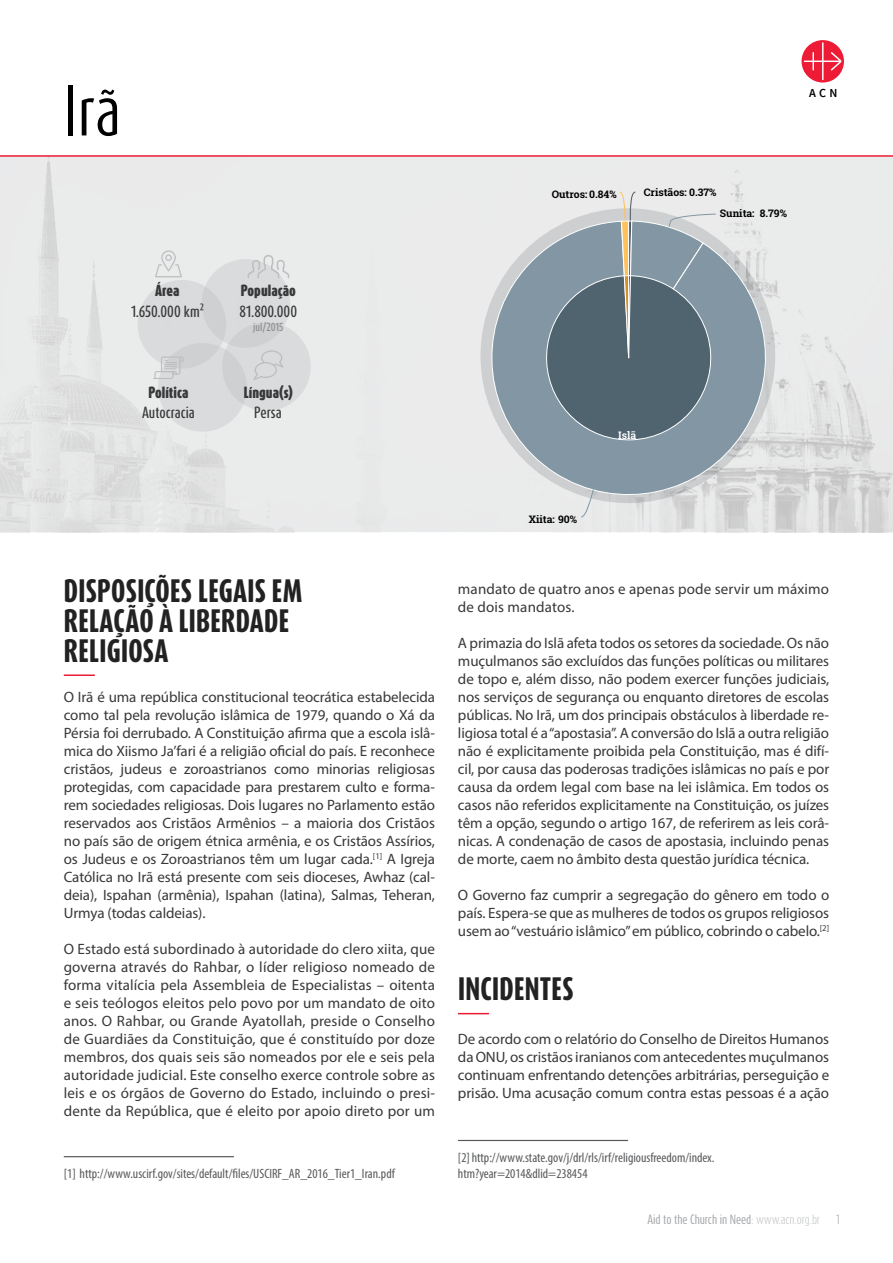
<style>
.page{position:relative;width:893px;height:1263px;background:#fff}
.page>*{position:absolute;margin:0;border:0;box-sizing:border-box;transform-origin:0 0}
.t1{font:60px "Dax Compact OT";color:#000}
.t2{font:800 27px/30px "Dax Compact OT";letter-spacing:.01em;color:#222223}
.t3{font:15px/18px "Myriad Pro";letter-spacing:-.005em;color:#383839;text-align:justify}
.t4{font:condensed 13.5px/16.2px "Myriad Pro";color:#58595b}
.t5{font:500 13.5px "Dax Compact OT";color:#383839}
.t6{font:900 13.5px "Dax Compact OT";letter-spacing:.005em;color:#383839}
.t7{font:600 12.3px "Source Sans Pro";color:#000}
.t8{font:11.25px "Dax Compact OT";letter-spacing:-.01em;color:#9fa1a4}
.t9{font:300 11.25px "Dax Compact OT";color:#9fa1a4}
.t10{font:700 10.5px "Roboto Slab";color:#000}
.t11{font:700 10.5px "Roboto Slab";color:#fff}
.t12{font:500 9.75px "Dax Compact OT";color:#8b8d90}
.s1{font-weight:300;color:#bcbec0}
</style>
<div class="page">
<img style="left:0;top:157px;width:893px;height:375px">
<hr style="left:0;top:155px;width:893px;height:2px;background:#ed1b35">
<svg style="left:132px;top:250px;width:184px;height:187px"></svg>
<svg style="left:801px;top:40px;width:43px;height:43px"></svg>
<svg style="left:804px;top:42px;width:37px;height:38px"></svg>
<svg style="left:473px;top:220px;width:311px;height:294px"></svg>
<svg style="left:522px;top:191px;width:213px;height:327px"></svg>
<hr style="left:64px;top:674px;width:31px;height:2px;background:#ed1b35">
<hr style="left:64px;top:1156px;width:170px;height:1px;background:#58595b">
<hr style="left:458px;top:1013px;width:31px;height:1px;background:#ed1b35">
<hr style="left:458px;top:1140px;width:170px;height:1px;background:#58595b">
<h1 class="t1" style="left:64px;top:71px;width:59px">Irã</h1>
<p class="t6" style="left:155px;top:281px;width:26px">Área</p>
<p class="t5" style="left:131px;top:302px;width:75px">1.650.000 km²</p>
<p class="t6" style="left:241px;top:281px;width:57px">População</p>
<p class="t5" style="left:240px;top:302px;width:59px">81.800.000</p>
<p class="t12" style="left:253px;top:320px;width:32px">jul/2015</p>
<p class="t6" style="left:148px;top:383px;width:41px">Política</p>
<p class="t6" style="left:244px;top:383px;width:51px">Língua(s)</p>
<p class="t5" style="left:142px;top:403px;width:54px">Autocracia</p>
<p class="t5" style="left:254px;top:403px;width:29px">Persa</p>
<p class="t7" style="left:809px;top:85px;width:30px">ACN</p>
<p class="t10" style="left:552px;top:187px;width:66px">Outros: 0.84%</p>
<p class="t10" style="left:644px;top:185px;width:74px">Cristãos: 0.37%</p>
<p class="t10" style="left:720px;top:206px;width:69px">Sunita: 8.79%</p>
<p class="t11" style="left:618px;top:428px;width:20px">Islã</p>
<h2 class="t2" style="left:64px;top:575px;width:240px">DISPOSIÇÕES LEGAIS EM<br>RELAÇÃO À LIBERDADE<br>RELIGIOSA</h2>
<p class="t3" style="left:64px;top:688px;width:373px">O Irã é uma república constitucional teocrática estabelecida como tal pela revolução islâmica de 1979, quando o Xá da Pérsia foi derrubado. A Constituição afirma que a escola islâ&shy;mica do Xiismo Ja’fari é a religião oficial do país. E reconhece cristãos, judeus e zoroastrianos como minorias religiosas protegidas, com capacidade para prestarem culto e forma&shy;rem sociedades religiosas. Dois lugares no Parlamento estão reservados aos Cristãos Armênios – a maioria dos Cristãos no país são de origem étnica armênia, e os Cristãos Assírios, os Judeus e os Zoroastrianos têm um lugar cada.<sup>[1]</sup> A Igreja Católica no Irã está presente com seis dioceses, Awhaz (cal&shy;deia), Ispahan (armênia), Ispahan (latina), Salmas, Teheran, Urmya (todas caldeias).</p>
<p class="t3" style="left:64px;top:940px;width:373px">O Estado está subordinado à autoridade do clero xiita, que governa através do Rahbar, o líder religioso nomeado de forma vitalícia pela Assembleia de Especialistas – oitenta e seis teólogos eleitos pelo povo por um mandato de oito anos. O Rahbar, ou Grande Ayatollah, preside o Conselho de Guardiães da Constituição, que é constituído por doze membros, dos quais seis são nomeados por ele e seis pela autoridade judicial. Este conselho exerce controle sobre as leis e os órgãos de Governo do Estado, incluindo o presi&shy;dente da República, que é eleito por apoio direto por um</p>
<p class="t4" style="left:64px;top:1165px;width:332px">[1] http://www.uscirf.gov/sites/default/files/USCIRF_AR_2016_Tier1_Iran.pdf</p>
<p class="t10" style="left:529px;top:512px;width:50px">Xiita: 90%</p>
<p class="t3" style="left:458px;top:580px;width:373px">mandato de quatro anos e apenas pode servir um máximo de dois mandatos.</p>
<p class="t3" style="left:458px;top:634px;width:373px">A primazia do Islã afeta todos os setores da sociedade. Os não muçulmanos são excluídos das funções políticas ou militares de topo e, além disso, não podem exercer funções judiciais, nos serviços de segurança ou enquanto diretores de escolas públicas. No Irã, um dos principais obstáculos à liberdade re&shy;ligiosa total é a “apostasia”. A conversão do Islã a outra religião não é explicitamente proibida pela Constituição, mas é difí&shy;cil, por causa das poderosas tradições islâmicas no país e por causa da ordem legal com base na lei islâmica. Em todos os casos não referidos explicitamente na Constituição, os juízes têm a opção, segundo o artigo 167, de referirem as leis corâ&shy;nicas. A condenação de casos de apostasia, incluindo penas de morte, caem no âmbito desta questão jurídica técnica.</p>
<p class="t3" style="left:458px;top:886px;width:373px">O Governo faz cumprir a segregação do gênero em todo o país. Espera-se que as mulheres de todos os grupos religiosos usem ao “vestuário islâmico” em público, cobrindo o cabelo.<sup>[2]</sup></p>
<h2 class="t2" style="left:458px;top:974px;width:117px">INCIDENTES</h2>
<p class="t3" style="left:458px;top:1030px;width:373px">De acordo com o relatório do Conselho de Direitos Humanos da ONU, os cristãos iranianos com antecedentes muçulmanos continuam enfrentando detenções arbitrárias, perseguição e prisão. Uma acusação comum contra estas pessoas é a ação</p>
<p class="t4" style="left:458px;top:1149px;width:258px">[2] http://www.state.gov/j/drl/rls/irf/religiousfreedom/index. htm?year=2014&amp;dlid=238454</p>
<p class="t8" style="left:648px;top:1212px;width:174px">Aid to the Church in Need<span class="s1">: www.acn.org.br</span></p>
<p class="t9" style="left:836px;top:1212px;width:6px">1</p>
</div>
